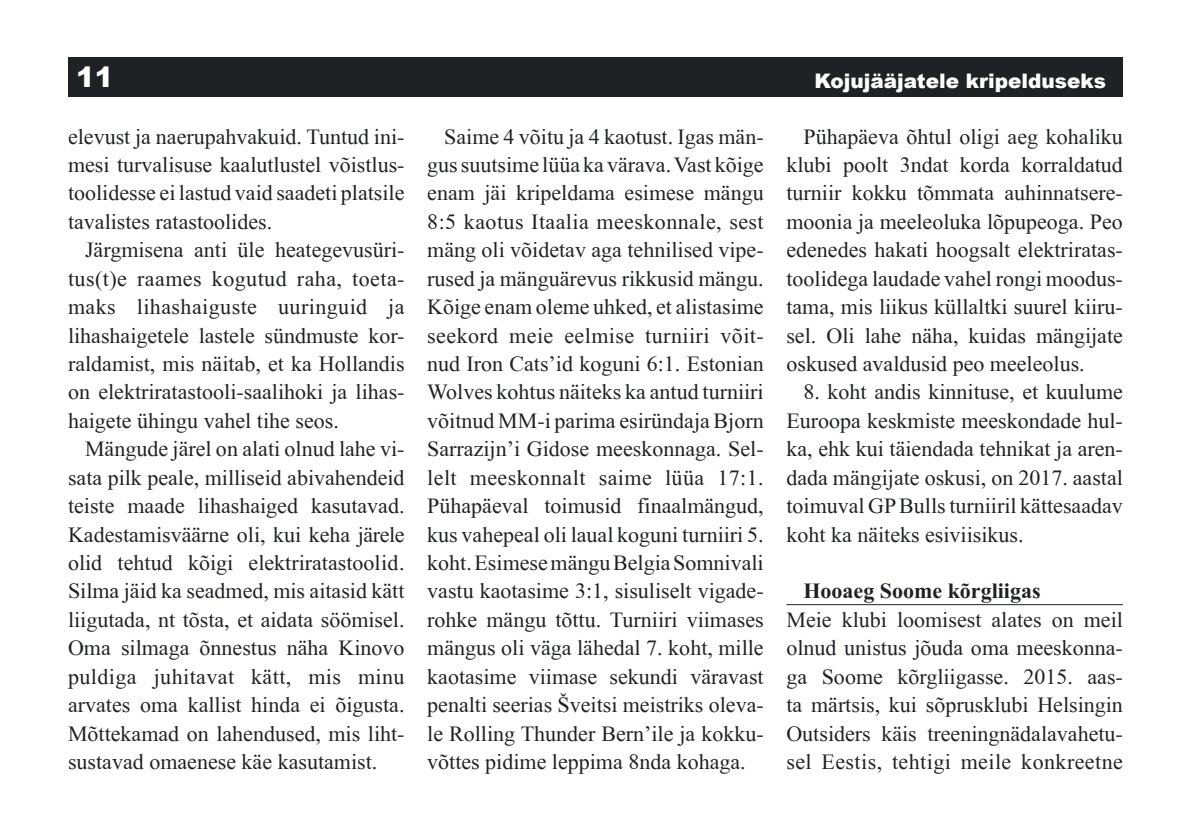
<style>
.page{position:relative;width:1191px;height:840px;background:#fff}
.page>*{position:absolute;margin:0;border:0;box-sizing:border-box;transform-origin:0 0}
.t1{font:900 28px "Arial";color:#fff}
.t2{font:22px/28.4px "EE Times New Roman";color:#202124;text-align:justify}
.t3{font:700 22px "EE Times New Roman";color:#202124}
.t4{font:900 20px "Arial";color:#fff}
</style>
<div class="page">
<div style="left:68px;top:57px;width:1055px;height:39px;background:#202124"></div>
<hr style="left:786px;top:603px;width:337px;height:1px;background:#202124">
<p class="t1" style="left:76px;top:57px;width:39px">11</p>
<p class="t4" style="left:814px;top:66px;width:293px">Kojujääjatele kripelduseks</p>
<p class="t2" style="left:68px;top:122px;width:338px">elevust ja naerupahvakuid. Tuntud ini&shy;mesi turvalisuse kaalutlustel võistlus&shy;toolidesse ei lastud vaid saadeti platsile tavalistes ratastoolides.</p>
<p class="t2" style="left:68px;top:236px;width:338px;text-indent:17px">Järgmisena anti üle heategevusüri&shy;tus(t)e raames kogutud raha, toeta&shy;maks lihashaiguste uuringuid ja lihashaigetele lastele sündmuste kor&shy;raldamist, mis näitab, et ka Hollandis on elektriratastooli-saalihoki ja lihas&shy;haigete ühingu vahel tihe seos.</p>
<p class="t2" style="left:68px;top:434px;width:338px;text-indent:17px">Mängude järel on alati olnud lahe vi&shy;sata pilk peale, milliseid abivahendeid teiste maade lihashaiged kasutavad.<br>Kadestamisväärne oli, kui keha järele olid tehtud kõigi elektriratastoolid.<br>Silma jäid ka seadmed, mis aitasid kätt liigutada, nt tõsta, et aidata söömisel.<br>Oma silmaga õnnestus näha Kinovo puldiga juhitavat kätt, mis minu arvates oma kallist hinda ei õigusta.<br>Mõttekamad on lahendused, mis liht&shy;sustavad omaenese käe kasutamist.</p>
<p class="t2" style="left:427px;top:122px;width:338px;text-indent:17px">Saime 4 võitu ja 4 kaotust. Igas män&shy;gus suutsime lüüa ka värava. Vast kõige enam jäi kripeldama esimese mängu 8:5 kaotus Itaalia meeskonnale, sest mäng oli võidetav aga tehnilised vipe&shy;rused ja mänguärevus rikkusid mängu.<br>Kõige enam oleme uhked, et alistasime seekord meie eelmise turniiri võit&shy;nud Iron Cats’id koguni 6:1. Estonian Wolves kohtus näiteks ka antud turniiri võitnud MM-i parima esiründaja Bjorn Sarrazijn’i Gidose meeskonnaga. Sel&shy;lelt meeskonnalt saime lüüa 17:1.<br>Pühapäeval toimusid finaalmängud, kus vahepeal oli laual koguni turniiri 5. koht. Esimese mängu Belgia Somnivali vastu kaotasime 3:1, sisuliselt vigade&shy;rohke mängu tõttu. Turniiri viimases mängus oli väga lähedal 7. koht, mille kaotasime viimase sekundi väravast penalti seerias Šveitsi meistriks oleva&shy;le Rolling Thunder Bern’ile ja kokku&shy;võttes pidime leppima 8nda kohaga.</p>
<p class="t2" style="left:786px;top:122px;width:338px;text-indent:17px">Pühapäeva õhtul oligi aeg kohaliku klubi poolt 3ndat korda korraldatud turniir kokku tõmmata auhinnatsere&shy;moonia ja meeleoluka lõpupeoga. Peo edenedes hakati hoogsalt elektriratas&shy;toolidega laudade vahel rongi moodus&shy;tama, mis liikus küllaltki suurel kiiru&shy;sel. Oli lahe näha, kuidas mängijate oskused avaldusid peo meeleolus.</p>
<p class="t2" style="left:786px;top:378px;width:338px;text-indent:17px">8. koht andis kinnituse, et kuulume Euroopa keskmiste meeskondade hul&shy;ka, ehk kui täiendada tehnikat ja aren&shy;dada mängijate oskusi, on 2017. aastal toimuval GP Bulls turniiril kättesaadav koht ka näiteks esiviisikus.</p>
<p class="t3" style="left:803px;top:578px;width:239px">Hooaeg Soome kõrgliigas</p>
<p class="t2" style="left:786px;top:605px;width:338px">Meie klubi loomisest alates on meil olnud unistus jõuda oma meeskonna&shy;ga Soome kõrgliigasse. 2015. aas&shy;ta märtsis, kui sõprusklubi Helsingin Outsiders käis treeningnädalavahetu&shy;sel Eestis, tehtigi meile konkreetne</p>
</div>
